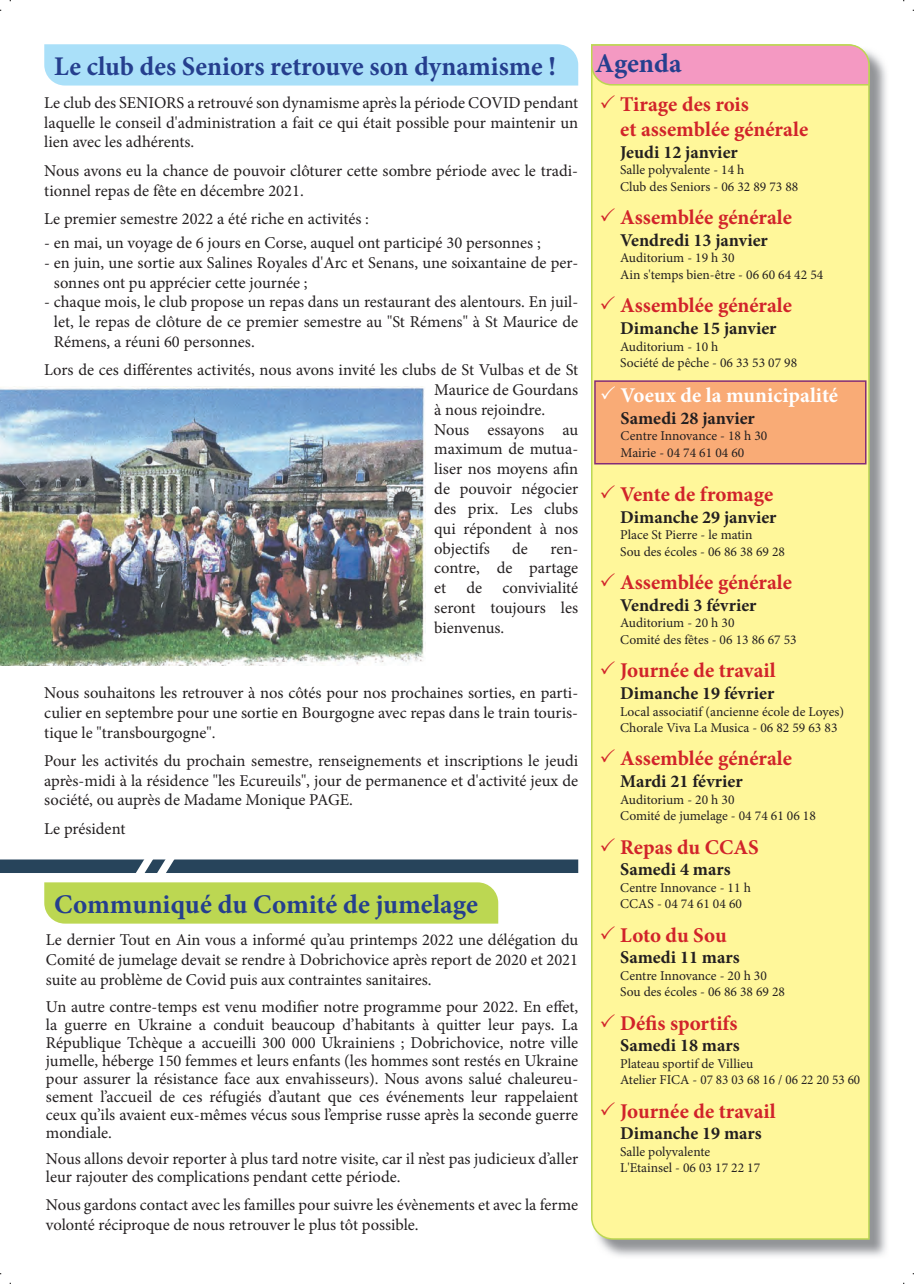
<style>
.page{position:relative;width:914px;height:1284px;background:#fff}
.page>*{position:absolute;margin:0;border:0;box-sizing:border-box;transform-origin:0 0}
.t1{font:700 27px "Minion Pro";color:#253f8e}
.t2{font:700 21px/25.2px "Minion Pro";color:#d1232a}
.t3{font:700 21px "Minion Pro";color:#fff}
.t4{font:700 18px "Minion Pro";color:#231f20}
.t5{font:16.5px/19.8px "Minion Pro";letter-spacing:-.005em;color:#231f20;text-align:justify}
.t6{font:13.5px/16.2px "Minion Pro";color:#231f20}
</style>
<div class="page">
<div style="left:0;top:859px;width:578px;height:14px;background:#27445b"></div>
<div style="left:44px;top:44px;width:534px;height:42px;background:#aae0f9"></div>
<svg style="left:44px;top:859px;width:454px;height:64px"></svg>
<img style="left:599px;top:52px;width:287px;height:1204px">
<div style="left:591px;top:86px;width:279px;height:1154px;background:#fff79a"></div>
<svg style="left:591px;top:44px;width:279px;height:42px;background:#efa0b8"></svg>
<img style="left:0;top:386px;width:426px;height:279px">
<div style="left:595px;top:381px;width:270px;height:83px;background:#f9ab76"></div>
<div style="left:594px;top:380px;width:272px;height:84px;border:2px solid #832b78"></div>
<svg style="left:601px;top:95px;width:13px;height:13px"></svg>
<svg style="left:601px;top:208px;width:13px;height:13px"></svg>
<svg style="left:601px;top:296px;width:13px;height:14px"></svg>
<svg style="left:601px;top:485px;width:13px;height:13px"></svg>
<svg style="left:601px;top:573px;width:13px;height:13px"></svg>
<svg style="left:601px;top:661px;width:13px;height:13px"></svg>
<svg style="left:601px;top:749px;width:13px;height:13px"></svg>
<svg style="left:601px;top:837px;width:13px;height:13px"></svg>
<svg style="left:601px;top:925px;width:13px;height:13px"></svg>
<svg style="left:601px;top:1013px;width:13px;height:13px"></svg>
<svg style="left:601px;top:1101px;width:13px;height:13px"></svg>
<h1 class="t1" style="left:54px;top:47px;width:503px">Le club des Seniors retrouve son dynamisme !</h1>
<p class="t5" style="left:44px;top:93px;width:535px">Le club des SENIORS a retrouvé son dynamisme après la période COVID pendant laquelle le conseil d'administration a fait ce qui était possible pour maintenir un lien avec les adhérents.</p>
<p class="t5" style="left:44px;top:161px;width:535px">Nous avons eu la chance de pouvoir clôturer cette sombre période avec le tradi&shy;tionnel repas de fête en décembre 2021.</p>
<p class="t5" style="left:44px;top:209px;width:326px">Le premier semestre 2022 a été riche en activités :</p>
<p class="t5" style="left:44px;top:233px;width:498px">- en mai, un voyage de 6 jours en Corse, auquel ont participé 30 personnes ;</p>
<p class="t5" style="left:54px;top:252px;width:525px;text-indent:-10px">- en juin, une sortie aux Salines Royales d'Arc et Senans, une soixantaine de per&shy;sonnes ont pu apprécier cette journée ;</p>
<p class="t5" style="left:54px;top:292px;width:526px;text-indent:-10px">- chaque mois, le club propose un repas dans un restaurant des alentours. En juil&shy;let, le repas de clôture de ce premier semestre au "St Rémens" à St Maurice de Rémens, a réuni 60 personnes.</p>
<p class="t5" style="left:434px;top:360px;width:145px;text-align:left;text-indent:-390px">Lors de ces différentes activités, nous avons invité les clubs de St Vulbas et de St<br>Maurice de Gourdans à nous rejoindre.<br>Nous essayons au maximum de mutua&shy;liser nos moyens afin de pouvoir négocier des prix. Les clubs qui répondent à nos objectifs</p>
<p class="t5" style="left:512px;top:538px;width:17px">de</p>
<p class="t5" style="left:434px;top:538px;width:145px;text-indent:116px">ren&shy;contre, de partage et de convivialité seront toujours les bienvenus.</p>
<p class="t5" style="left:44px;top:682px;width:535px">Nous souhaitons les retrouver à nos côtés pour nos prochaines sorties, en parti&shy;culier en septembre pour une sortie en Bourgogne avec repas dans le train touris&shy;tique le "transbourgogne".</p>
<p class="t5" style="left:44px;top:750px;width:535px">Pour les activités du prochain semestre, renseignements et inscriptions le jeudi après-midi à la résidence "les Ecureuils", jour de permanence et d'activité jeux de société, ou auprès de Madame Monique PAGE.</p>
<p class="t5" style="left:44px;top:818px;width:83px">Le président</p>
<h1 class="t1" style="left:54px;top:885px;width:425px">Communiqué du Comité de jumelage</h1>
<p class="t5" style="left:46px;top:930px;width:534px">Le dernier Tout en Ain vous a informé qu’au printemps 2022 une délégation du Comité de jumelage devait se rendre à Dobrichovice après report de 2020 et 2021 suite au problème de Covid puis aux contraintes sanitaires.</p>
<p class="t5" style="left:46px;top:997px;width:534px;line-height:18px">Un autre contre-temps est venu modifier notre programme pour 2022. En effet, la guerre en Ukraine a conduit beaucoup d’habitants à quitter leur pays. La République Tchèque a accueilli 300 000 Ukrainiens ; Dobrichovice, notre ville jumelle, héberge 150 femmes et leurs enfants (les hommes sont restés en Ukraine pour assurer la résistance face aux envahisseurs). Nous avons salué chaleureu&shy;sement l’accueil de ces réfugiés d’autant que ces événements leur rappelaient ceux qu’ils avaient eux-mêmes vécus sous l’emprise russe après la seconde guerre mondiale.</p>
<p class="t5" style="left:46px;top:1149px;width:533px;line-height:18px">Nous allons devoir reporter à plus tard notre visite, car il n’est pas judicieux d’aller leur rajouter des complications pendant cette période.</p>
<p class="t5" style="left:46px;top:1195px;width:533px">Nous gardons contact avec les familles pour suivre les évènements et avec la ferme volonté réciproque de nous retrouver le plus tôt possible.</p>
<h1 class="t1" style="left:595px;top:45px;width:88px">Agenda</h1>
<p class="t2" style="left:620px;top:91px;width:189px">Tirage des rois<br>et assemblée générale</p>
<p class="t4" style="left:620px;top:139px;width:119px">Jeudi 12 janvier</p>
<p class="t6" style="left:620px;top:162px;width:180px">Salle polyvalente - 14 h<br>Club des Seniors - 06 32 89 73 88</p>
<p class="t2" style="left:620px;top:205px;width:173px">Assemblée générale</p>
<p class="t4" style="left:620px;top:227px;width:149px">Vendredi 13 janvier</p>
<p class="t6" style="left:620px;top:250px;width:204px">Auditorium - 19 h 30<br>Ain s'temps bien-être - 06 60 64 42 54</p>
<p class="t2" style="left:620px;top:293px;width:173px">Assemblée générale</p>
<p class="t4" style="left:620px;top:315px;width:158px">Dimanche 15 janvier</p>
<p class="t6" style="left:620px;top:338px;width:178px">Auditorium - 10 h<br>Société de pêche - 06 33 53 07 98</p>
<p class="t3" style="left:620px;top:381px;width:219px">Voeux de la municipalité</p>
<p class="t4" style="left:620px;top:405px;width:136px">Samedi 28 janvier</p>
<p class="t6" style="left:620px;top:428px;width:148px">Centre Innovance - 18 h 30<br>Mairie - 04 74 61 04 60</p>
<p class="t2" style="left:620px;top:481px;width:154px">Vente de fromage</p>
<p class="t4" style="left:620px;top:504px;width:158px">Dimanche 29 janvier</p>
<p class="t6" style="left:620px;top:527px;width:166px">Place St Pierre - le matin<br>Sou des écoles - 06 86 38 69 28</p>
<p class="t2" style="left:620px;top:569px;width:173px">Assemblée générale</p>
<p class="t4" style="left:620px;top:592px;width:138px">Vendredi 3 février</p>
<p class="t6" style="left:620px;top:615px;width:178px">Auditorium - 20 h 30<br>Comité des fêtes - 06 13 86 67 53</p>
<p class="t2" style="left:620px;top:657px;width:157px">Journée de travail</p>
<p class="t4" style="left:620px;top:680px;width:156px">Dimanche 19 février</p>
<p class="t6" style="left:620px;top:703px;width:225px">Local associatif (ancienne école de Loyes)<br>Chorale Viva La Musica - 06 82 59 63 83</p>
<p class="t2" style="left:620px;top:745px;width:173px">Assemblée générale</p>
<p class="t4" style="left:620px;top:768px;width:124px">Mardi 21 février</p>
<p class="t6" style="left:620px;top:791px;width:197px">Auditorium - 20 h 30<br>Comité de jumelage - 04 74 61 06 18</p>
<p class="t2" style="left:620px;top:834px;width:140px">Repas du CCAS</p>
<p class="t4" style="left:620px;top:856px;width:112px">Samedi 4 mars</p>
<p class="t6" style="left:620px;top:879px;width:132px">Centre Innovance - 11 h<br>CCAS - 04 74 61 04 60</p>
<p class="t2" style="left:620px;top:922px;width:108px">Loto du Sou</p>
<p class="t4" style="left:620px;top:944px;width:121px">Samedi 11 mars</p>
<p class="t6" style="left:620px;top:967px;width:166px">Centre Innovance - 20 h 30<br>Sou des écoles - 06 86 38 69 28</p>
<p class="t2" style="left:620px;top:1010px;width:119px">Défis sportifs</p>
<p class="t4" style="left:620px;top:1032px;width:121px">Samedi 18 mars</p>
<p class="t6" style="left:620px;top:1055px;width:241px">Plateau sportif de Villieu<br>Atelier FICA - 07 83 03 68 16 / 06 22 20 53 60</p>
<p class="t2" style="left:620px;top:1098px;width:157px">Journée de travail</p>
<p class="t4" style="left:620px;top:1120px;width:143px">Dimanche 19 mars</p>
<p class="t6" style="left:620px;top:1143px;width:141px">Salle polyvalente<br>L'Etainsel - 06 03 17 22 17</p>
</div>
